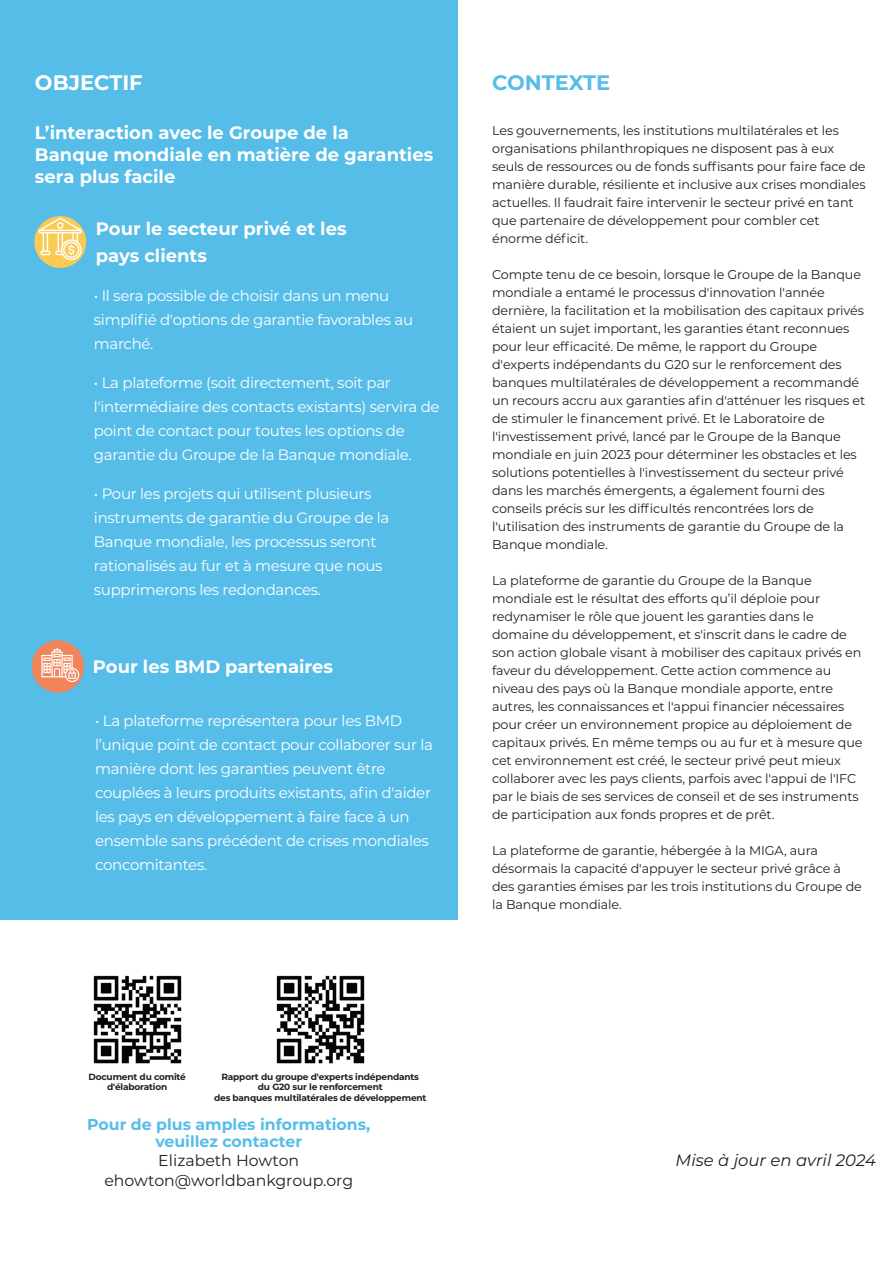
<style>
.page{position:relative;width:893px;height:1263px;background:#fff}
.page>*{position:absolute;margin:0;border:0;box-sizing:border-box;transform-origin:0 0}
.t1{font:700 21px "Montserrat";color:#fff}
.t2{font:700 21px "Montserrat";color:#56bde9}
.t3{font:700 18px/21.8px "Montserrat";color:#fff}
.t4{font:italic 16.5px "Montserrat";color:#231f20}
.t5{font:700 15.75px/16.5px "Montserrat";color:#56bde9;text-align:center}
.t6{font:15.75px/19.5px "Montserrat";color:#231f20;text-align:center}
.t7{font:15px/24px "Montserrat";letter-spacing:-.02em;color:#fff}
.t8{font:12.75px/18px "Montserrat";letter-spacing:-.01em;color:#231f20}
.t9{font:700 9px/10.8px "Montserrat";letter-spacing:-.02em;color:#231f20;text-align:center}
</style>
<div class="page">
<div style="left:0;top:0;width:458px;height:919px;background:#56bde9"></div>
<svg style="left:31px;top:640px;width:54px;height:53px"></svg>
<svg style="left:34px;top:216px;width:53px;height:52px"></svg>
<img style="left:93px;top:975px;width:89px;height:89px">
<img style="left:276px;top:975px;width:89px;height:89px">
<h1 class="t1" style="left:35px;top:67px;width:109px">OBJECTIF</h1>
<h1 class="t2" style="left:492px;top:67px;width:120px">CONTEXTE</h1>
<h2 class="t3" style="left:35px;top:121px;width:400px">L’interaction avec le Groupe de la<br>Banque mondiale en matière de garanties sera plus facile</h2>
<p class="t8" style="left:492px;top:121px;width:375px">Les gouvernements, les institutions multilatérales et les organisations philanthropiques ne disposent pas à eux seuls de ressources ou de fonds suffisants pour faire face de manière durable, résiliente et inclusive aux crises mondiales actuelles. Il faudrait faire intervenir le secteur privé en tant que partenaire de développement pour combler cet énorme déficit.</p>
<p class="t8" style="left:492px;top:265px;width:375px">Compte tenu de ce besoin, lorsque le Groupe de la Banque mondiale a entamé le processus d'innovation l'année dernière, la facilitation et la mobilisation des capitaux privés étaient un sujet important, les garanties étant reconnues pour leur efficacité. De même, le rapport du Groupe d'experts indépendants du G20 sur le renforcement des banques multilatérales de développement a recommandé un recours accru aux garanties afin d'atténuer les risques et de stimuler le financement privé. Et le Laboratoire de l'investissement privé, lancé par le Groupe de la Banque mondiale en juin 2023 pour déterminer les obstacles et les solutions potentielles à l'investissement du secteur privé dans les marchés émergents, a également fourni des conseils précis sur les difficultés rencontrées lors de l'utilisation des instruments de garantie du Groupe de la Banque mondiale.</p>
<p class="t8" style="left:492px;top:571px;width:372px">La plateforme de garantie du Groupe de la Banque mondiale est le résultat des efforts qu’il déploie pour redynamiser le rôle que jouent les garanties dans le domaine du développement, et s'inscrit dans le cadre de son action globale visant à mobiliser des capitaux privés en faveur du développement. Cette action commence au niveau des pays où la Banque mondiale apporte, entre autres, les connaissances et l'appui financier nécessaires pour créer un environnement propice au déploiement de capitaux privés. En même temps ou au fur et à mesure que cet environnement est créé, le secteur privé peut mieux collaborer avec les pays clients, parfois avec l'appui de l'IFC par le biais de ses services de conseil et de ses instruments de participation aux fonds propres et de prêt.</p>
<p class="t8" style="left:492px;top:841px;width:371px">La plateforme de garantie, hébergée à la MIGA, aura désormais la capacité d'appuyer le secteur privé grâce à des garanties émises par les trois institutions du Groupe de la Banque mondiale.</p>
<h2 class="t3" style="left:96px;top:214px;width:252px;line-height:27px">Pour le secteur privé et les pays clients</h2>
<p class="t7" style="left:94px;top:283px;width:321px">• Il sera possible de choisir dans un menu simplifié d'options de garantie favorables au marché.</p>
<p class="t7" style="left:94px;top:370px;width:347px">• La plateforme (soit directement, soit par l'intermédiaire des contacts existants) servira de point de contact pour toutes les options de garantie du Groupe de la Banque mondiale.</p>
<p class="t7" style="left:94px;top:481px;width:297px">• Pour les projets qui utilisent plusieurs instruments de garantie du Groupe de la Banque mondiale, les processus seront rationalisés au fur et à mesure que nous supprimerons les redondances.</p>
<h2 class="t3" style="left:93px;top:655px;width:242px">Pour les BMD partenaires</h2>
<p class="t7" style="left:95px;top:708px;width:339px">• La plateforme représentera pour les BMD l’unique point de contact pour collaborer sur la manière dont les garanties peuvent être couplées à leurs produits existants, afin d'aider les pays en développement à faire face à un ensemble sans précédent de crises mondiales concomitantes.</p>
<p class="t9" style="left:89px;top:1070px;width:99px">Document du comité d'élaboration</p>
<p class="t9" style="left:214px;top:1070px;width:214px">Rapport du groupe d'experts indépendants<br>du G20 sur le renforcement<br>des banques multilatérales de développement</p>
<p class="t5" style="left:87px;top:1116px;width:285px">Pour de plus amples informations, veuillez contacter</p>
<p class="t6" style="left:104px;top:1150px;width:250px">Elizabeth Howton ehowton@worldbankgroup.org</p>
<p class="t4" style="left:676px;top:1149px;width:202px">Mise à jour en avril 2024</p>
</div>
